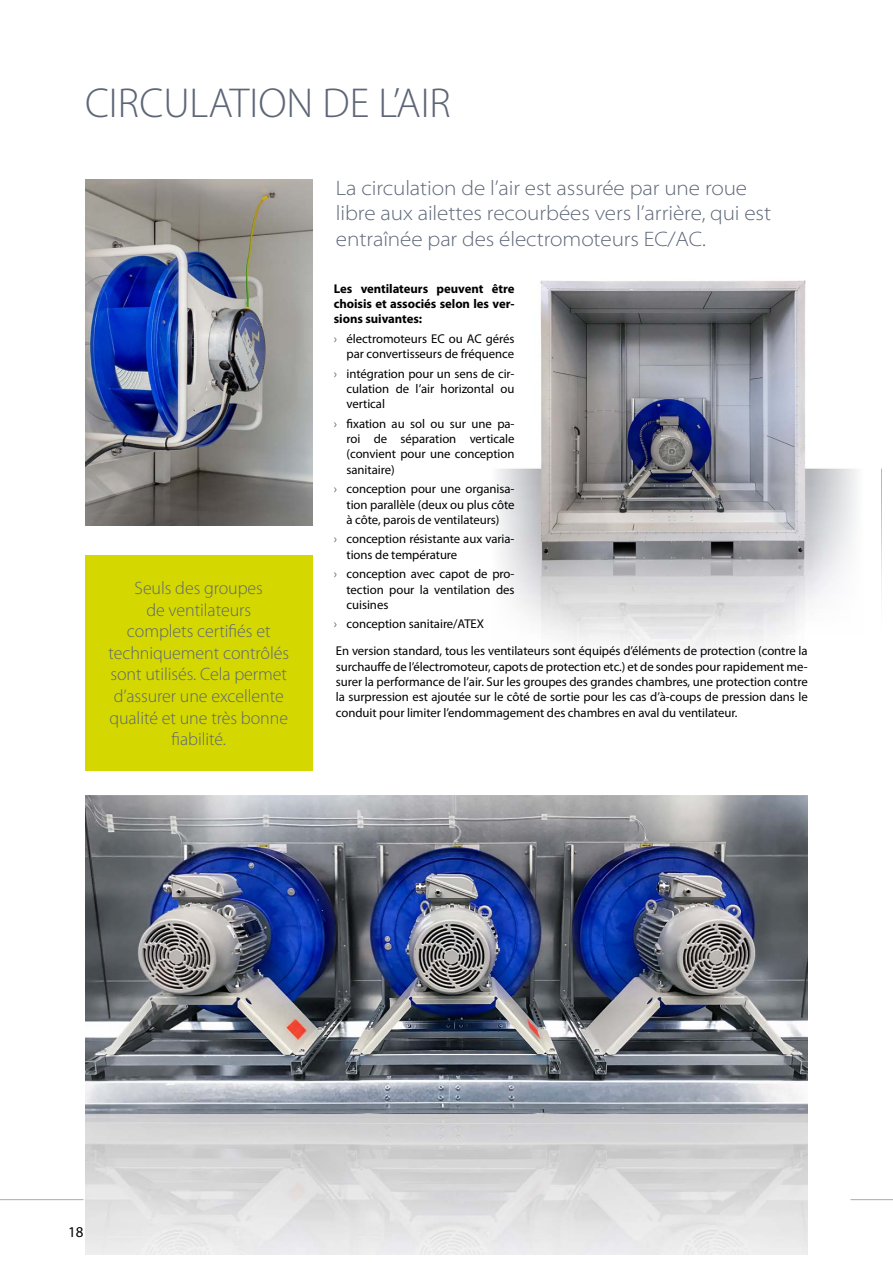
<style>
.page{position:relative;width:893px;height:1263px;background:#fff}
.page>*{position:absolute;margin:0;border:0;box-sizing:border-box;transform-origin:0 0}
.t1{font:300 42px "Myriad Pro";color:#5d6677}
.t2{font:300 semi-expanded 21px/25.2px "Myriad Pro";letter-spacing:-.005em;color:#5d6677}
.t3{font:300 18px/21.6px "Myriad Pro";letter-spacing:-.005em;color:#5d6677;text-align:center}
.t4{font:15px "Myriad Pro";color:#000}
.t5{font:12.75px/15.3px "Myriad Pro";letter-spacing:-.005em;color:#000;text-align:justify}
.t6{font:700 12.75px/15.3px "Myriad Pro";letter-spacing:-.005em;color:#000;text-align:justify}
.s1{color:#5d6677}
</style>
<div class="page">
<hr style="left:0;top:1199px;width:84px;height:1px;background:#a8aab4">
<hr style="left:850px;top:1199px;width:43px;height:1px;background:#a8aab4">
<img style="left:85px;top:795px;width:723px;height:459px">
<img style="left:540px;top:280px;width:268px;height:372px">
<svg style="left:808px;top:468px;width:49px;height:132px"></svg>
<svg style="left:497px;top:468px;width:43px;height:152px"></svg>
<img style="left:85px;top:179px;width:227px;height:347px">
<div style="left:85px;top:555px;width:227px;height:215px;background:#d4d800"></div>
<h1 class="t1" style="left:85px;top:78px;width:367px">CIRCULATION DE L’AIR</h1>
<h3 class="t3" style="left:108px;top:577px;width:182px">Seuls des groupes<br>de ventilateurs<br>complets certifiés et techniquement contrôlés sont utilisés. Cela permet d’assurer une excellente qualité et une très bonne fiabilité.</h3>
<h2 class="t2" style="left:336px;top:175px;width:437px">La circulation de l’air est assurée par une roue libre aux ailettes recourbées vers l’arrière, qui est entraînée par des électromoteurs EC/AC.</h2>
<p class="t6" style="left:334px;top:280px;width:182px">Les ventilateurs peuvent être choisis et associés selon les ver&shy;sions suivantes:</p>
<p class="t5" style="left:334px;top:331px;width:182px;text-align:right"><span class="s1">›</span> électromoteurs EC ou AC gérés par convertisseurs de fréquence</p>
<p class="t5" style="left:347px;top:366px;width:169px;text-indent:-13px"><span class="s1">›</span> intégration pour un sens de cir&shy;culation de l’air horizontal ou vertical</p>
<p class="t5" style="left:347px;top:416px;width:169px;text-indent:-13px"><span class="s1">›</span> fixation au sol ou sur une pa&shy;roi de séparation verticale (convient pour une conception sanitaire)</p>
<p class="t5" style="left:347px;top:481px;width:169px;text-indent:-13px"><span class="s1">›</span> conception pour une organisa&shy;tion parallèle (deux ou plus côte à côte, parois de ventilateurs)</p>
<p class="t5" style="left:347px;top:531px;width:169px;text-indent:-13px"><span class="s1">›</span> conception résistante aux varia&shy;tions de température</p>
<p class="t5" style="left:347px;top:566px;width:169px;text-indent:-13px"><span class="s1">›</span> conception avec capot de pro&shy;tection pour la ventilation des cuisines</p>
<p class="t5" style="left:334px;top:610px;width:475px;line-height:26.8px"><span class="s1">›</span> conception sanitaire/ATEX<br>En version standard, tous les ventilateurs sont équipés d’éléments de protection (contre la</p>
<p class="t5" style="left:336px;top:658px;width:473px">surchauffe de l’électromoteur, capots de protection etc.) et de sondes pour rapidement me&shy;surer la performance de l’air. Sur les groupes des grandes chambres, une protection contre la surpression est ajoutée sur le côté de sortie pour les cas d’à-coups de pression dans le conduit pour limiter l’endommagement des chambres en aval du ventilateur.</p>
<p class="t4" style="left:68px;top:1223px;width:17px">18</p>
</div>
